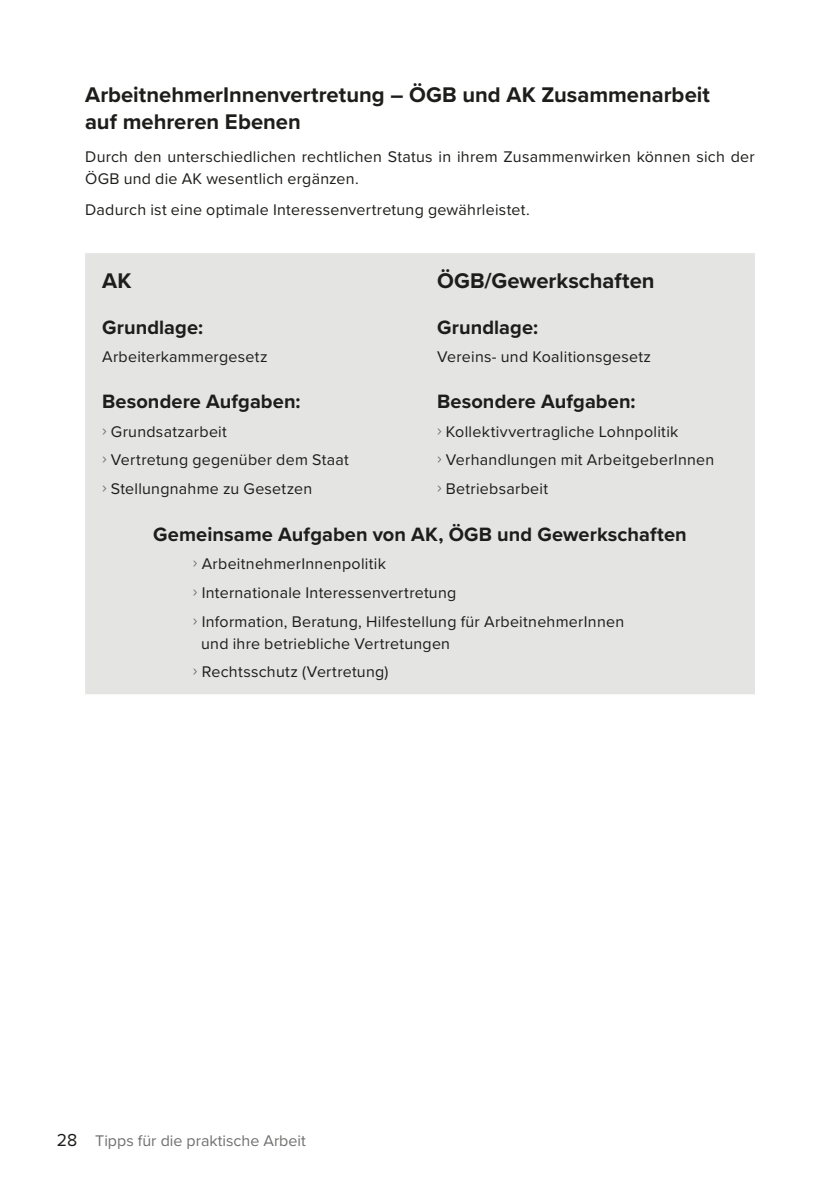
<style>
.page{position:relative;width:840px;height:1191px;background:#fff}
.page>*{position:absolute;margin:0;border:0;box-sizing:border-box;transform-origin:0 0}
.t1{font:700 22px/26.4px "Proxima Nova";color:#1d1d1b}
.t2{font:700 20px "Proxima Nova";letter-spacing:.005em;color:#1d1d1b}
.t3{font:16px/28.6px "Proxima Nova";letter-spacing:.015em;color:#1d1d1b}
.t4{font:16px "Proxima Nova";color:#70706f}
.s1{color:#70706f}
.s2{font-size:18px;color:#1d1d1b}
</style>
<div class="page">
<div style="left:85px;top:253px;width:669px;height:441px;background:#e4e4e3"></div>
<h1 class="t1" style="left:85px;top:81px;width:625px">ArbeitnehmerInnenvertretung – ÖGB und AK Zusammenarbeit auf mehreren Ebenen</h1>
<p class="t3" style="left:85px;top:145px;width:670px;line-height:22px">Durch den unterschiedlichen rechtlichen Status in ihrem Zusammenwirken können sich der<br>ÖGB und die AK wesentlich ergänzen.</p>
<p class="t3" style="left:85px;top:195px;width:446px">Dadurch ist eine optimale Interessenvertretung gewährleistet.</p>
<h1 class="t1" style="left:102px;top:266px;width:31px">AK</h1>
<h1 class="t1" style="left:437px;top:266px;width:219px">ÖGB/Gewerkschaften</h1>
<p class="t2" style="left:102px;top:312px;width:102px">Grundlage:</p>
<p class="t3" style="left:102px;top:341px;width:167px">Arbeiterkammergesetz</p>
<p class="t2" style="left:437px;top:312px;width:102px">Grundlage:</p>
<p class="t3" style="left:437px;top:341px;width:215px">Vereins- und Koalitionsgesetz</p>
<p class="t2" style="left:102px;top:386px;width:200px">Besondere Aufgaben:</p>
<p class="t2" style="left:437px;top:386px;width:200px">Besondere Aufgaben:</p>
<p class="t3" style="left:102px;top:416px;width:126px"><span class="s1">›</span> Grundsatzarbeit</p>
<p class="t3" style="left:437px;top:416px;width:243px"><span class="s1">›</span> Kollektivvertragliche Lohnpolitik</p>
<p class="t3" style="left:102px;top:445px;width:248px"><span class="s1">›</span> Vertretung gegenüber dem Staat</p>
<p class="t3" style="left:437px;top:445px;width:278px"><span class="s1">›</span> Verhandlungen mit ArbeitgeberInnen</p>
<p class="t3" style="left:102px;top:474px;width:211px"><span class="s1">›</span> Stellungnahme zu Gesetzen</p>
<p class="t3" style="left:437px;top:474px;width:112px"><span class="s1">›</span> Betriebsarbeit</p>
<p class="t2" style="left:153px;top:519px;width:534px">Gemeinsame Aufgaben von AK, ÖGB und Gewerkschaften</p>
<p class="t3" style="left:193px;top:549px;width:432px"><span class="s1">›</span> ArbeitnehmerInnenpolitik<br><span class="s1">›</span> Internationale Interessenvertretung<br><span class="s1">›</span> Information, Beratung, Hilfestellung für ArbeitnehmerInnen</p>
<p class="t3" style="left:193px;top:628px;width:258px;text-indent:8px">und ihre betriebliche Vertretungen <span class="s1">›</span> Rechtsschutz (Vertretung)</p>
<p class="t4" style="left:57px;top:1128px;width:250px"><span class="s2">28</span> Tipps für die praktische Arbeit</p>
</div>
